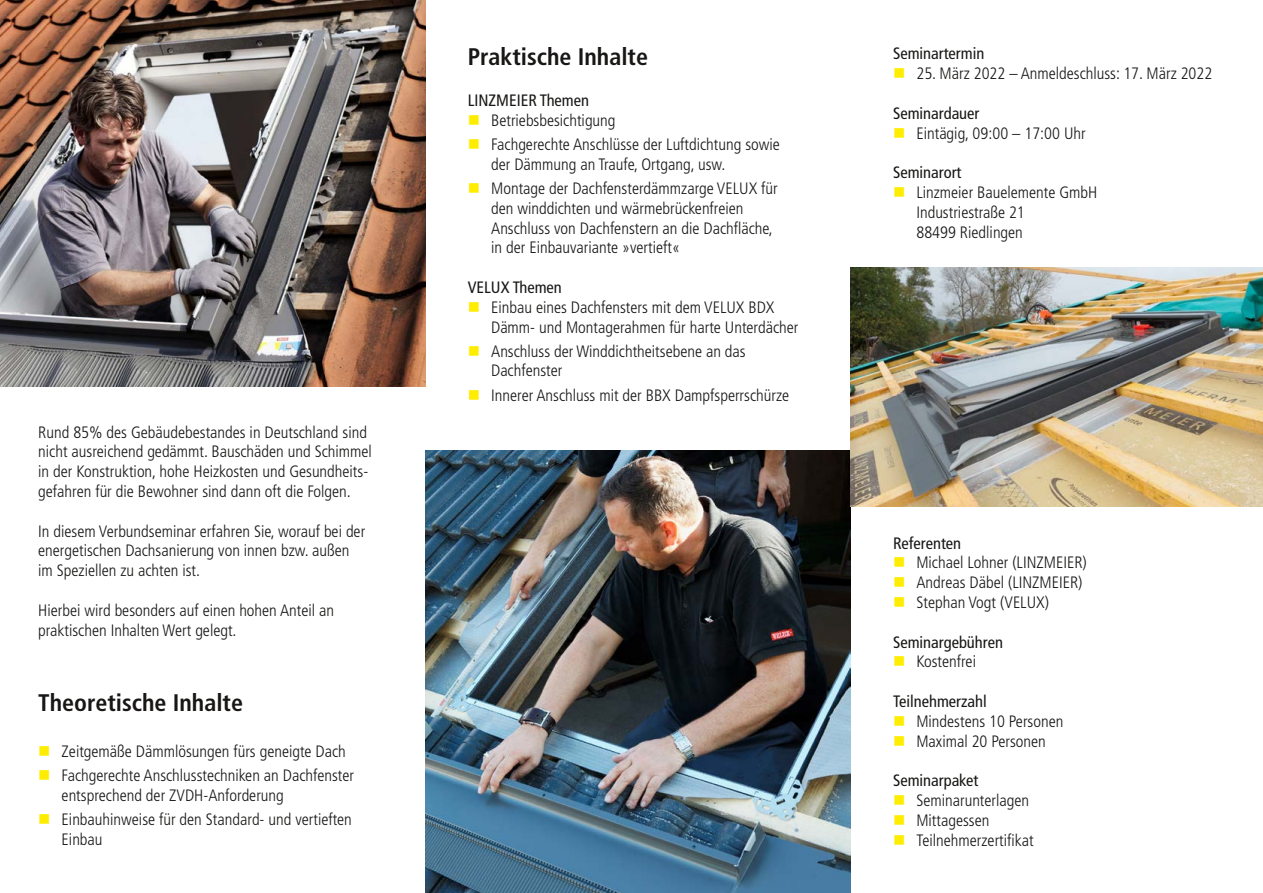
<style>
.page{position:relative;width:1263px;height:893px;background:#fff}
.page>*{position:absolute;margin:0;border:0;box-sizing:border-box;transform-origin:0 0}
.t1{font:700 condensed 24px "Frutiger LT";color:#181716}
.t2{font:300 condensed 16.5px/19.8px "Frutiger LT";color:#181716}
.t3{font:condensed 16.5px "Frutiger LT";color:#181716}
.s1{color:#ffed00}
</style>
<div class="page">
<img style="left:0;top:0;width:425px;height:387px">
<img style="left:425px;top:451px;width:425px;height:442px">
<img style="left:850px;top:268px;width:413px;height:238px">
<p class="t2" style="left:38px;top:422px;width:335px">Rund 85% des Gebäudebestandes in Deutschland sind nicht ausreichend gedämmt. Bauschäden und Schimmel in der Konstruktion, hohe Heizkosten und Gesundheits&shy;gefahren für die Bewohner sind dann oft die Folgen.</p>
<p class="t2" style="left:38px;top:521px;width:328px">In diesem Verbundseminar erfahren Sie, worauf bei der energetischen Dachsanierung von innen bzw. außen im Speziellen zu achten ist.</p>
<p class="t2" style="left:38px;top:600px;width:297px">Hierbei wird besonders auf einen hohen Anteil an praktischen Inhalten Wert gelegt.</p>
<h1 class="t1" style="left:38px;top:689px;width:206px">Theoretische Inhalte</h1>
<p class="t2" style="left:38px;top:741px;width:309px"><span class="s1">■</span> Zeitgemäße Dämmlösungen fürs geneigte Dach</p>
<p class="t2" style="left:62px;top:766px;width:294px;text-indent:-23px"><span class="s1">■</span> Fachgerechte Anschlusstechniken an Dachfenster entsprechend der ZVDH-Anforderung</p>
<p class="t2" style="left:62px;top:809px;width:292px;text-indent:-23px"><span class="s1">■</span> Einbauhinweise für den Standard- und vertieften<br>Einbau</p>
<h1 class="t1" style="left:468px;top:42px;width:182px">Praktische Inhalte</h1>
<p class="t3" style="left:893px;top:44px;width:93px">Seminartermin</p>
<p class="t2" style="left:893px;top:64px;width:321px"><span class="s1">■</span> 25. März 2022 – Anmeldeschluss: 17. März 2022</p>
<p class="t3" style="left:893px;top:104px;width:88px">Seminardauer</p>
<p class="t2" style="left:893px;top:123px;width:194px"><span class="s1">■</span> Eintägig, 09:00 – 17:00 Uhr</p>
<p class="t3" style="left:893px;top:163px;width:70px">Seminarort</p>
<p class="t2" style="left:916px;top:183px;width:182px;text-indent:-23px"><span class="s1">■</span> Linzmeier Bauelemente GmbH<br>Industriestraße 21<br>88499 Riedlingen</p>
<p class="t3" style="left:468px;top:91px;width:123px">LINZMEIER Themen</p>
<p class="t2" style="left:468px;top:111px;width:149px"><span class="s1">■</span> Betriebsbesichtigung</p>
<p class="t2" style="left:491px;top:135px;width:290px;text-indent:-23px"><span class="s1">■</span> Fachgerechte Anschlüsse der Luftdichtung sowie der Dämmung an Traufe, Ortgang, usw.</p>
<p class="t2" style="left:491px;top:179px;width:288px;text-indent:-23px"><span class="s1">■</span> Montage der Dachfensterdämmzarge VELUX für den winddichten und wärmebrückenfreien Anschluss von Dachfenstern an die Dachfläche, in der Einbauvariante »vertieft«</p>
<p class="t3" style="left:468px;top:278px;width:96px">VELUX Themen</p>
<p class="t2" style="left:491px;top:297px;width:309px;text-indent:-23px"><span class="s1">■</span> Einbau eines Dachfensters mit dem VELUX BDX<br>Dämm- und Montagerahmen für harte Unterdächer</p>
<p class="t2" style="left:491px;top:341px;width:256px;text-indent:-23px"><span class="s1">■</span> Anschluss der Winddichtheitsebene an das<br>Dachfenster</p>
<p class="t2" style="left:468px;top:385px;width:323px"><span class="s1">■</span> Innerer Anschluss mit der BBX Dampfsperrschürze</p>
<p class="t3" style="left:893px;top:533px;width:70px">Referenten</p>
<p class="t2" style="left:893px;top:553px;width:195px"><span class="s1">■</span> Michael Lohner (LINZMEIER)</p>
<p class="t2" style="left:893px;top:573px;width:191px"><span class="s1">■</span> Andreas Däbel (LINZMEIER)</p>
<p class="t2" style="left:893px;top:593px;width:158px"><span class="s1">■</span> Stephan Vogt (VELUX)</p>
<p class="t3" style="left:893px;top:632px;width:111px">Seminargebühren</p>
<p class="t2" style="left:893px;top:652px;width:84px"><span class="s1">■</span> Kostenfrei</p>
<p class="t3" style="left:893px;top:692px;width:95px">Teilnehmerzahl</p>
<p class="t2" style="left:893px;top:711px;width:172px"><span class="s1">■</span> Mindestens 10 Personen</p>
<p class="t2" style="left:893px;top:731px;width:154px"><span class="s1">■</span> Maximal 20 Personen</p>
<p class="t3" style="left:893px;top:771px;width:87px">Seminarpaket</p>
<p class="t2" style="left:893px;top:791px;width:138px"><span class="s1">■</span> Seminarunterlagen</p>
<p class="t2" style="left:893px;top:810px;width:98px"><span class="s1">■</span> Mittagessen</p>
<p class="t2" style="left:893px;top:830px;width:142px"><span class="s1">■</span> Teilnehmerzertifikat</p>
</div>
